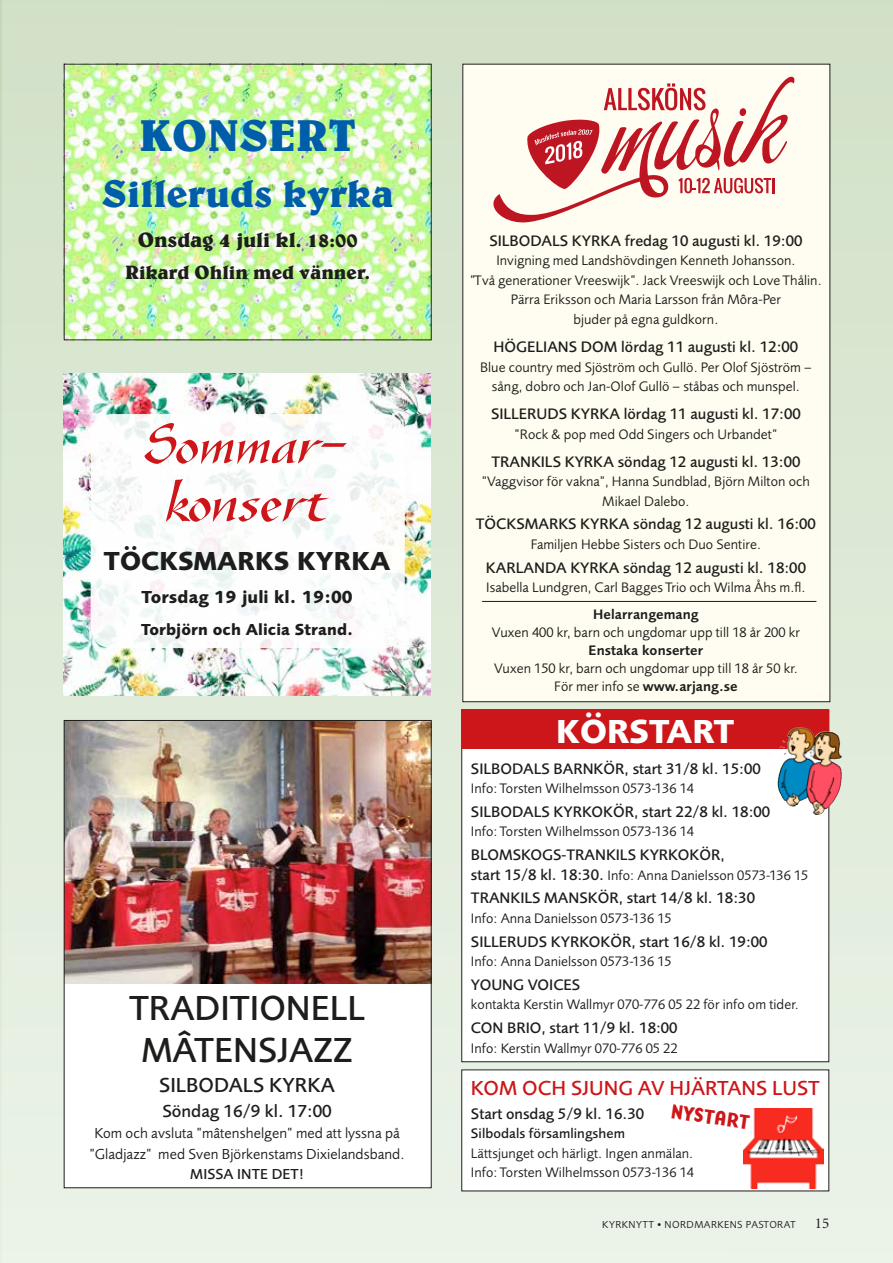
<style>
.page{position:relative;width:893px;height:1263px;background:#fff}
.page>*{position:absolute;margin:0;border:0;box-sizing:border-box;transform-origin:0 0}
.t1{font:58.5px/58.1px "Gazelle";letter-spacing:-.03em;color:#cd1619;text-align:center}
.t2{font:700 45px "Belwe";letter-spacing:.005em;color:#005daa}
.t3{font:700 39px "Belwe";letter-spacing:.005em;color:#005daa}
.t4{font:500 36px/41.7px "Foundry Sans";color:#1d1d1b;text-align:center}
.t5{font:700 34.5px "Foundry Sans";color:#fff}
.t6{font:700 27px "Foundry Sans";letter-spacing:.005em;color:#1d1d1b}
.t7{font:500 21px "Foundry Sans";color:#cd1619}
.t8{font:700 21px "Belwe";color:#1d1d1b}
.t9{font:500 21px "Foundry Sans";color:#1d1d1b}
.t10{font:21px "Base Nine SCB";color:#cd1619;scale:.89 1}
.t11{font:700 19.5px "Belwe";color:#1d1d1b}
.t12{font:700 18px "Foundry Sans";letter-spacing:.005em;color:#1d1d1b}
.t13{font:500 18px "Foundry Sans";color:#1d1d1b}
.t14{font:700 16.5px "Foundry Sans";letter-spacing:.005em;color:#1d1d1b}
.t15{font:500 15.75px "Foundry Sans";color:#1d1d1b}
.t16{font:15px/21px "Foundry Sans";letter-spacing:.005em;color:#1d1d1b;text-align:center}
.t17{font:500 15px "Foundry Sans";color:#1d1d1b}
.t18{font:15px "Minion";color:#1d1d1b}
.t19{font:14.25px/19.5px "Foundry Sans";letter-spacing:.005em;color:#1d1d1b;text-align:center}
.t20{font:14.25px "Foundry Sans Demi";letter-spacing:.005em;color:#1d1d1b}
.t21{font:500 14.25px "Foundry Sans";letter-spacing:.005em;color:#1d1d1b}
.t22{font:10.5px "Foundry Sans";letter-spacing:.04em;color:#1d1d1b}
.s1{font-family:"Foundry Sans"}
.s2{font-weight:500;font-size:15.75px}
</style>
<div class="page">
<div style="left:0;top:0;width:893px;height:1263px;background:linear-gradient(to bottom,#ccdcc2,#ecf4ea)"></div>
<svg style="left:0;top:0;width:1px;height:1263px"></svg>
<img style="left:66px;top:66px;width:364px;height:272px">
<div style="left:463px;top:64px;width:367px;height:638px;background:#fffdf1"></div>
<hr style="left:482px;top:601px;width:334px;height:1px;background:#1d1d1b">
<svg style="left:493px;top:77px;width:302px;height:146px"></svg>
<div style="left:64px;top:720px;width:367px;height:468px;background:#fff"></div>
<img style="left:66px;top:722px;width:364px;height:262px">
<img style="left:64px;top:374px;width:367px;height:322px">
<div style="left:91px;top:414px;width:314px;height:234px;background:#fff;border-radius:21px"></div>
<div style="left:462px;top:710px;width:367px;height:352px;background:#fff"></div>
<div style="left:461px;top:709px;width:368px;height:40px;background:#cd1619"></div>
<img style="left:777px;top:727px;width:65px;height:88px">
<div style="left:462px;top:1070px;width:367px;height:121px;background:#fff"></div>
<img style="left:744px;top:1108px;width:80px;height:80px">
<h2 class="t2" style="left:139px;top:109px;width:218px">Konsert</h2>
<h3 class="t3" style="left:102px;top:170px;width:293px">Silleruds kyrka</h3>
<h3 class="t8" style="left:138px;top:228px;width:222px">Onsdag 4 juli kl. 18:00</h3>
<h3 class="t11" style="left:125px;top:260px;width:246px">Rikard Ohlin med vänner.</h3>
<h1 class="t1" style="left:145px;top:416px;width:207px">Sommar&shy;konsert</h1>
<h3 class="t6" style="left:104px;top:545px;width:95px">Töcksmar</h3>
<h3 class="t6" style="left:255px;top:545px;width:131px">ks kyr ka</h3>
<p class="t12" style="left:142px;top:586px;width:213px">Torsdag 19 juli kl. 19:00</p>
<p class="t14" style="left:141px;top:620px;width:214px">Torbjörn och Alicia Strand.</p>
<h3 class="t4" style="left:129px;top:988px;width:225px">TRADITIONELL<br>MÂTENSJAZZ</h3>
<h3 class="t9" style="left:159px;top:1073px;width:42px">SILBOD</h3>
<h3 class="t9" style="left:229px;top:1073px;width:103px">ALS KYRKA</h3>
<p class="t13" style="left:162px;top:1101px;width:171px">SÖNDAG 16/9 KL. 17:00</p>
<p class="t16" style="left:89px;top:1123px;width:317px">Kom och avsluta ”mâtenshelgen” med att lyssna på ”Gladjazz” med Sven Björkenstams Dixielandsband.</p>
<p class="t17" style="left:190px;top:1165px;width:61px">MISSA INTE</p>
<p class="t17" style="left:272px;top:1165px;width:34px">DET !</p>
<p class="t15" style="left:489px;top:232px;width:32px">SILBOD</p>
<p class="t15" style="left:541px;top:232px;width:262px">ALS KYRKA FREDAG 10 AUGUSTI KL. 19:00</p>
<p class="t19" style="left:470px;top:251px;width:353px">Invigning med Landshövdingen Kenneth Johansson.<br>”Två generationer Vreeswijk”. Jack Vreeswijk och Love Thålin.<br>Pärra Eriksson och Maria Larsson från Môra-Per<br>bjuder på egna guldkorn.</p>
<p class="t15" style="left:494px;top:338px;width:22px">HÖGE</p>
<p class="t15" style="left:535px;top:338px;width:264px">LIANS DOM LÖRDAG 11 AUGUSTI KL. 12:00</p>
<p class="t19" style="left:480px;top:357px;width:333px">Blue country med Sjöström och Gullö. Per Olof Sjöström – sång, dobro och Jan-Olof Gullö – ståbas och munspel.</p>
<p class="t15" style="left:491px;top:405px;width:57px">SILLERUDS</p>
<p class="t15" style="left:571px;top:405px;width:231px">KYRKA LÖRDAG 11 AUGUSTI KL. 17:00</p>
<p class="t19" style="left:514px;top:424px;width:264px">”Rock &amp; pop med Odd Singers och Urbandet”</p>
<p class="t15" style="left:491px;top:452px;width:310px">TRAN KILS KYRKA SÖNDAG 12 AUGUSTI KL. 13:00</p>
<p class="t19" style="left:482px;top:472px;width:329px">”Vaggvisor för vakna”, Hanna Sundblad, Björn Milton och<br>Mikael Dalebo.</p>
<p class="t15" style="left:476px;top:515px;width:342px">TÖCKSMARKS KYRKA SÖNDAG 12 AUGUSTI KL. 16:00</p>
<p class="t19" style="left:531px;top:534px;width:232px">Familjen Hebbe Sisters och Duo Sentire.</p>
<p class="t15" style="left:486px;top:558px;width:322px">KARLANDA KYRKA SÖNDAG 12 AUGUSTI KL. 18:00</p>
<p class="t19" style="left:486px;top:578px;width:321px">Isabella Lundgren, Carl Bagges Trio och Wilma Åhs m.fl.</p>
<p class="t20" style="left:593px;top:606px;width:107px">Helarrangemang</p>
<p class="t19" style="left:492px;top:622px;width:310px">Vuxen 400 kr, barn och ungdomar upp till 18 år 200 kr</p>
<p class="t20" style="left:589px;top:642px;width:116px">Enstaka konserter</p>
<p class="t19" style="left:494px;top:658px;width:305px">Vuxen 150 kr, barn och ungdomar upp till 18 år 50 kr.</p>
<p class="t20" style="left:554px;top:678px;width:185px"><span class="s1">För mer info se</span> www.arjang.se</p>
<h3 class="t5" style="left:556px;top:711px;width:180px">KÖ RSTART</h3>
<p class="t15" style="left:471px;top:760px;width:32px">SILBOD</p>
<p class="t15" style="left:523px;top:760px;width:239px">ALS BARN KÖ R, START 31/8 KL. 15:00</p>
<p class="t19" style="left:471px;top:779px;width:225px">Info: Torsten Wilhelmsson 0573-136 14</p>
<p class="t15" style="left:471px;top:803px;width:32px">SILBOD</p>
<p class="t15" style="left:523px;top:803px;width:249px">ALS KYRKO KÖ R, START 22/8 KL. 18:00</p>
<p class="t19" style="left:471px;top:822px;width:225px">Info: Torsten Wilhelmsson 0573-136 14</p>
<p class="t15" style="left:471px;top:846px;width:29px">BLOMS</p>
<p class="t15" style="left:521px;top:846px;width:21px">KOGS</p>
<p class="t15" style="left:562px;top:846px;width:165px">-TRAN KILS KYRKO KÖ R,</p>
<p class="t19" style="left:471px;top:865px;width:339px"><span class="s2">START 15/8 KL. 18:30.</span> Info: Anna Danielsson 0573-136 15</p>
<p class="t15" style="left:471px;top:889px;width:286px">TRAN KILS MANS KÖ R, START 14/8 KL. 18:30</p>
<p class="t19" style="left:471px;top:909px;width:202px">Info: Anna Danielsson 0573-136 15</p>
<p class="t15" style="left:471px;top:933px;width:57px">SILLERUDS</p>
<p class="t15" style="left:551px;top:933px;width:218px">KYRKO KÖ R, START 16/8 KL. 19:00</p>
<p class="t19" style="left:471px;top:952px;width:202px">Info: Anna Danielsson 0573-136 15</p>
<p class="t15" style="left:471px;top:976px;width:21px">YOUNG</p>
<p class="t15" style="left:528px;top:976px;width:36px">VOICES</p>
<p class="t19" style="left:471px;top:995px;width:329px">kontakta Kerstin Wallmyr 070-776 05 22 för info om tider.</p>
<p class="t15" style="left:471px;top:1019px;width:208px">CON BRIO , START 11/9 KL. 18:00</p>
<p class="t19" style="left:471px;top:1038px;width:208px">Info: Kerstin Wallmyr 070-776 05 22</p>
<h3 class="t7" style="left:471px;top:1076px;width:350px">KOM OCH SJUNG AV HJÄRTANS LUST</h3>
<p class="t15" style="left:471px;top:1105px;width:175px">START ONSDAG 5/9 KL. 16.30</p>
<p class="t21" style="left:471px;top:1125px;width:156px">SILBODALS FÖRSAMLINGSHEM</p>
<p class="t19" style="left:471px;top:1143px;width:225px;text-align:left">Lättsjunget och härligt. Ingen anmälan.<br>Info: Torsten Wilhelmsson 0573-136 14</p>
<h3 class="t10" style="left:674px;top:1095px;width:90px;rotate:8deg">NYSTART</h3>
<p class="t22" style="left:602px;top:1219px;width:195px">kyrknytt • N ORDMARKEN S PASTORAT</p>
<p class="t18" style="left:815px;top:1216px;width:16px">15</p>
</div>
